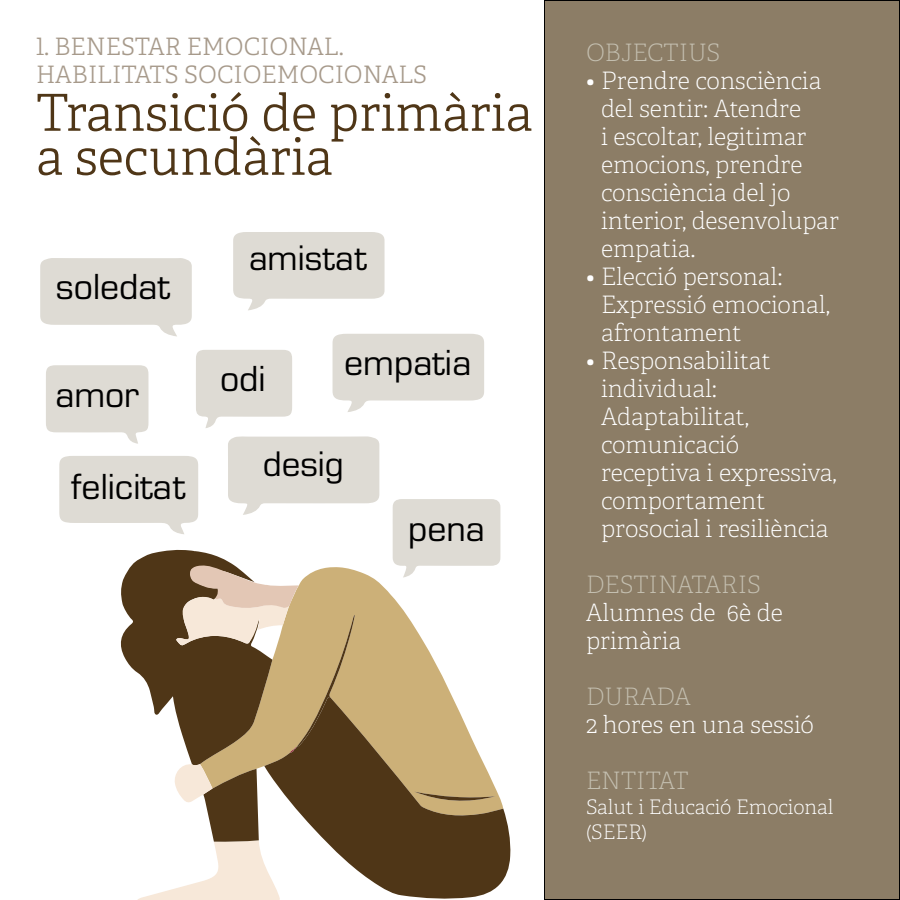
<style>
.page{position:relative;width:900px;height:900px;background:#fff}
.page>*{position:absolute;margin:0;border:0;box-sizing:border-box;transform-origin:0 0}
.t1{font:51px/44px "Adelle PE Lt";color:#4f3617}
.t2{font:37.7px "Eurostile";color:#000}
.t3{font:36.9px "Eurostile";color:#000}
.t4{font:24px/28px "Adelle PE Th";color:#fff}
.t5{font:24px/28px "Adelle PE Lt";color:#a79a8b}
.t6{font:24px "Adelle PE Th";color:#c4bfb0}
.t7{font:20px/25px "Adelle PE Th";color:#fff}
</style>
<div class="page">
<div style="left:544px;top:1px;width:356px;height:899px;background:#8c7d66"></div>
<svg style="left:40px;top:258px;width:152px;height:78px;background:#e2e0da"></svg>
<svg style="left:228px;top:436px;width:151px;height:79px;background:#e2e0da"></svg>
<svg style="left:233px;top:232px;width:152px;height:78px;background:#e2e0da"></svg>
<svg style="left:333px;top:334px;width:151px;height:78px;background:#e2e0da"></svg>
<div style="left:393px;top:499px;width:107px;height:67px;background:#dedbd4"></div>
<svg style="left:59px;top:456px;width:139px;height:78px;background:#e2dfd9"></svg>
<svg style="left:196px;top:350px;width:96px;height:78px;background:#e2e0da"></svg>
<svg style="left:46px;top:365px;width:103px;height:79px;background:#e2e0da"></svg>
<svg style="left:355px;top:566px;width:98px;height:131px;fill:#ccb078"></svg>
<svg style="left:272px;top:697px;width:239px;height:202px"></svg>
<svg style="left:120px;top:549px;width:152px;height:214px;fill:#4f3617"></svg>
<svg style="left:137px;top:763px;width:144px;height:137px"></svg>
<svg style="left:414px;top:792px;width:81px;height:12px"></svg>
<svg style="left:175px;top:551px;width:180px;height:206px;background:#a7916f"></svg>
<p class="t5" style="left:36px;top:32px;width:393px">1. BENESTAR EMOCIONAL.<br>HABILITATS SOCIOEMOCIONALS</p>
<h1 class="t1" style="left:36px;top:89px;width:498px">Transició de primària a secundària</h1>
<h2 class="t2" style="left:56px;top:262px;width:116px">soledat</h2>
<h2 class="t2" style="left:55px;top:369px;width:85px">amor</h2>
<h2 class="t2" style="left:71px;top:462px;width:116px">felicitat</h2>
<h3 class="t3" style="left:249px;top:233px;width:119px">amistat</h3>
<h2 class="t2" style="left:220px;top:354px;width:47px">odi</h2>
<h2 class="t2" style="left:344px;top:338px;width:129px">empatia</h2>
<h3 class="t3" style="left:263px;top:440px;width:83px">desig</h3>
<h2 class="t2" style="left:408px;top:503px;width:78px">pena</h2>
<p class="t6" style="left:586px;top:36px;width:136px">OBJECTIUS</p>
<p class="t4" style="left:601px;top:66px;width:239px;text-indent:-15px">• Prendre consciència del sentir: Atendre<br>i escoltar, legitimar emocions, prendre consciència del jo interior, desenvolupar empatia.</p>
<p class="t4" style="left:601px;top:262px;width:230px;text-indent:-15px">• Elecció personal:<br>Expressió emocional, afrontament</p>
<p class="t4" style="left:601px;top:346px;width:237px;text-indent:-15px">• Responsabilitat individual:<br>Adaptabilitat, comunicació receptiva i expressiva, comportament prosocial i resiliència</p>
<p class="t6" style="left:586px;top:568px;width:177px">DESTINATARIS</p>
<p class="t4" style="left:586px;top:598px;width:198px">Alumnes de 6è de primària</p>
<p class="t6" style="left:586px;top:680px;width:106px">DURADA</p>
<p class="t4" style="left:586px;top:710px;width:230px">2 hores en una sessió</p>
<p class="t6" style="left:586px;top:764px;width:104px">ENTITAT</p>
<p class="t7" style="left:586px;top:794px;width:249px">Salut i Educació Emocional (SEER)</p>
</div>
